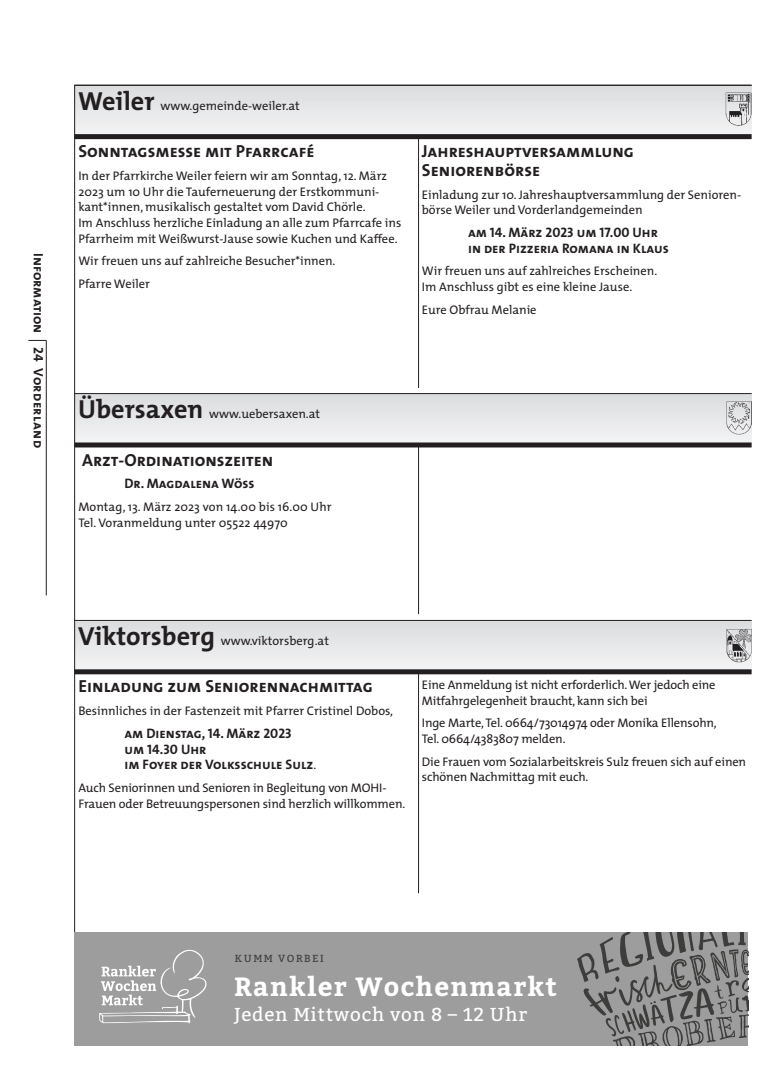
<style>
.page{position:relative;width:780px;height:1081px;background:#fff}
.page>*{position:absolute;margin:0;border:0;box-sizing:border-box;transform-origin:0 0}
.t1{font:700 26.25px "Bitter";letter-spacing:.05em;color:#fff}
.t2{font:18.75px "Bitter";letter-spacing:.04em;color:#fff}
.t3{font:17.5px/18.8px "The Mix Bold Caps";color:#231f20}
.t4{font:13.75px/15.6px "The Mix Bold Caps";color:#231f20}
.t5{font:12.5px/15.6px "The Mix";color:#231f20}
.t6{font:10.25px "Bitter";letter-spacing:.15em;color:#3d3d3c}
.s1{font-weight:700;font-size:26.25px}
.s2{font-family:"The Mix";font-size:12.5px}
</style>
<div class="page">
<div style="left:74px;top:393px;width:677px;height:53px;background:#e6e7e9"></div>
<div style="left:74px;top:620px;width:677px;height:52px;background:#e7e8e9"></div>
<div style="left:74px;top:85px;width:677px;height:52px;background:#e7e8e9"></div>
<div style="left:74px;top:134px;width:677px;height:5px;background:#231f20"></div>
<img style="left:725px;top:92px;width:26px;height:34px">
<hr style="left:418px;top:137px;width:1px;height:251px;background:#231f20">
<hr style="left:74px;top:85px;width:677px;height:1px;background:#231f20">
<hr style="left:74px;top:85px;width:1px;height:960px;background:#231f20">
<svg style="left:28px;top:340px;width:18px;height:1px"></svg>
<hr style="left:46px;top:340px;width:1px;height:255px;background:#231f20">
<hr style="left:74px;top:393px;width:677px;height:1px;background:#231f20">
<div style="left:74px;top:442px;width:677px;height:5px;background:#231f20"></div>
<img style="left:726px;top:401px;width:25px;height:34px">
<hr style="left:418px;top:446px;width:1px;height:168px;background:#231f20">
<hr style="left:74px;top:620px;width:677px;height:1px;background:#231f20">
<div style="left:74px;top:669px;width:677px;height:5px;background:#231f20"></div>
<img style="left:726px;top:629px;width:25px;height:34px">
<hr style="left:418px;top:672px;width:1px;height:221px;background:#231f20">
<div style="left:74px;top:932px;width:674px;height:113px;background:#9d9d9d"></div>
<svg style="left:99px;top:949px;width:107px;height:74px"></svg>
<svg style="left:577px;top:932px;width:171px;height:113px"></svg>
<p class="t4" style="left:47px;top:253px;width:196px;rotate:90deg">Information 24 Vorderland</p>
<p class="t5" style="left:78px;top:97px;width:223px"><span class="s1">Weiler</span> www.gemeinde-weiler.at</p>
<h3 class="t3" style="left:78px;top:142px;width:237px">Sonntagsmesse mit Pfarrcafé</h3>
<p class="t5" style="left:78px;top:168px;width:324px">In der Pfarrkirche Weiler feiern wir am Sonntag, 12. März 2023 um 10 Uhr die Tauferneuerung der Erstkommuni&shy;kant*innen, musikalisch gestaltet vom David Chörle.<br>Im Anschluss herzliche Einladung an alle zum Pfarrcafe ins Pfarrheim mit Weißwurst-Jause sowie Kuchen und Kaffee.</p>
<p class="t5" style="left:78px;top:249px;width:258px;line-height:22.8px">Wir freuen uns auf zahlreiche Besucher*innen.<br>Pfarre Weiler</p>
<h3 class="t3" style="left:422px;top:142px;width:214px">Jahreshauptversammlung<br>Seniorenbörse</h3>
<p class="t5" style="left:422px;top:186px;width:321px">Einladung zur 10. Jahreshauptversammlung der Senioren&shy;börse Weiler und Vorderlandgemeinden</p>
<p class="t4" style="left:468px;top:224px;width:202px">am 14. März 2023 um 17.00 Uhr in der Pizzeria Romana in Klaus</p>
<p class="t5" style="left:422px;top:263px;width:237px">Wir freuen uns auf zahlreiches Erscheinen.<br>Im Anschluss gibt es eine kleine Jause.</p>
<p class="t5" style="left:422px;top:301px;width:116px">Eure Obfrau Melanie</p>
<p class="t5" style="left:78px;top:405px;width:243px"><span class="s1">Übersaxen</span> www.uebersaxen.at</p>
<h3 class="t3" style="left:82px;top:450px;width:193px">Arzt-Ordinationszeiten</h3>
<p class="t4" style="left:124px;top:475px;width:132px">Dr. Magdalena Wöss</p>
<p class="t5" style="left:78px;top:499px;width:255px">Montag, 13. März 2023 von 14.00 bis 16.00 Uhr<br>Tel. Voranmeldung unter 05522 44970</p>
<p class="t5" style="left:78px;top:632px;width:252px"><span class="s1">Viktorsberg</span> www.viktorsberg.at</p>
<h3 class="t3" style="left:78px;top:677px;width:296px">Einladung zum Seniorennachmittag</h3>
<p class="t5" style="left:78px;top:703px;width:316px">Besinnliches in der Fastenzeit mit Pfarrer Cristinel Dobos,</p>
<p class="t4" style="left:124px;top:725px;width:193px">am Dienstag, 14. März 2023<br>um 14.30 Uhr<br>im Foyer der Volksschule Sulz<span class="s2">.</span></p>
<p class="t5" style="left:78px;top:779px;width:328px">Auch Seniorinnen und Senioren in Begleitung von MOHI-<br>Frauen oder Betreuungspersonen sind herzlich willkommen.</p>
<p class="t5" style="left:422px;top:676px;width:295px">Eine Anmeldung ist nicht erforderlich. Wer jedoch eine<br>Mitfahrgelegenheit braucht, kann sich bei</p>
<p class="t5" style="left:422px;top:715px;width:296px">Inge Marte, Tel. 0664/73014974 oder Monika Ellensohn,<br>Tel. 0664/4383807 melden.</p>
<p class="t5" style="left:422px;top:753px;width:326px">Die Frauen vom Sozialarbeitskreis Sulz freuen sich auf einen schönen Nachmittag mit euch.</p>
<p class="t6" style="left:235px;top:952px;width:90px">KUMM VORBEI</p>
<h1 class="t1" style="left:234px;top:971px;width:324px">Rankler Wochenmarkt</h1>
<h2 class="t2" style="left:234px;top:1003px;width:295px">Jeden Mittwoch von 8 – 12 Uhr</h2>
</div>
